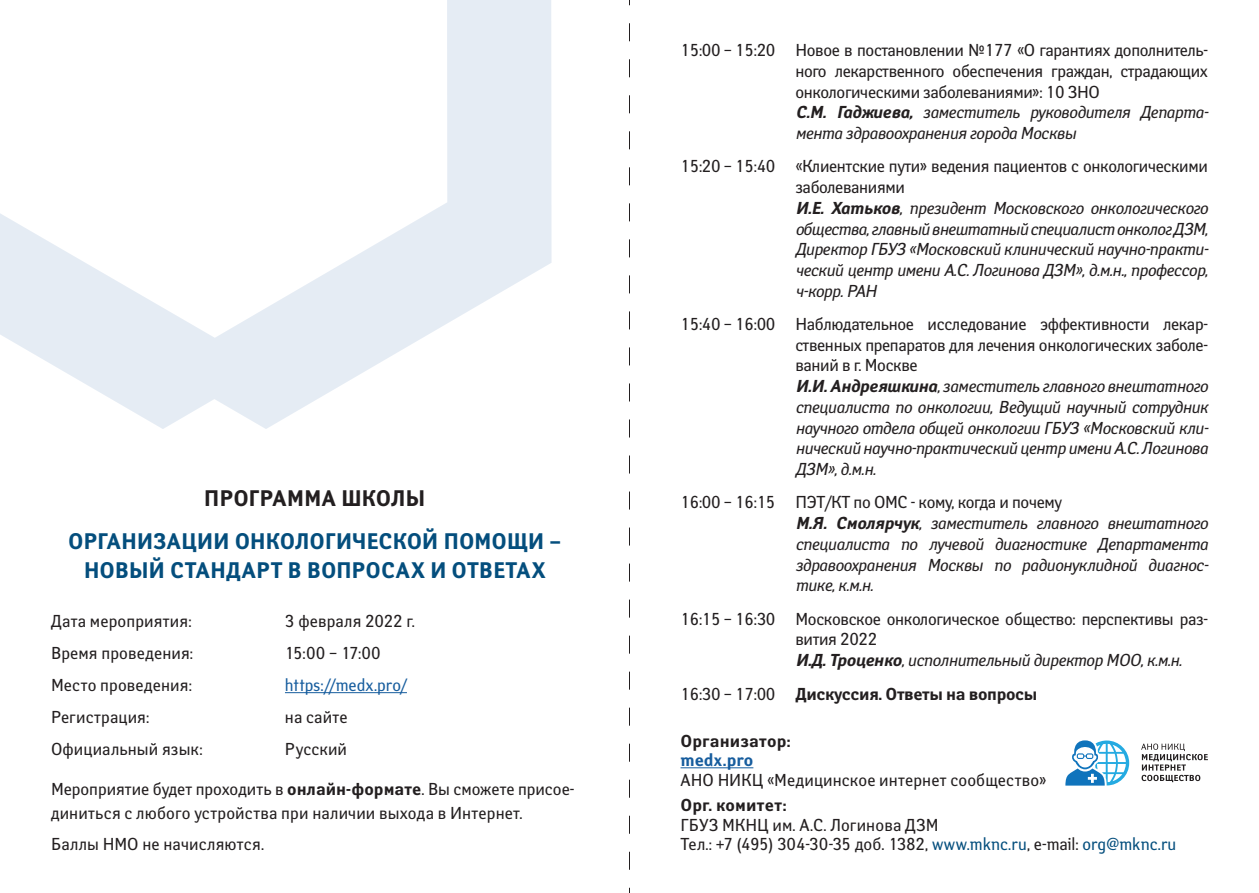
<style>
.page{position:relative;width:1259px;height:893px;background:#fff}
.page>*{position:absolute;margin:0;border:0;box-sizing:border-box;transform-origin:0 0}
.t1{font:700 22.5px/29.7px "Yanus C";letter-spacing:-.01em;color:#044e7d;text-align:center;scale:.95 1}
.t2{font:700 22.5px "Yanus C";letter-spacing:-.01em;color:#231f20;scale:.95 1}
.t3{font:17.25px/20.7px "Yanus C";letter-spacing:-.01em;color:#231f20;scale:.95 1}
.t4{font:italic 17.25px/20.7px "Yanus C";letter-spacing:-.02em;color:#231f20;text-align:justify;scale:.95 1}
.t5{font:17.25px "Yanus C";letter-spacing:.01em;color:#231f20;scale:.95 1}
.t6{font:700 17.25px "Yanus C";letter-spacing:-.02em;color:#231f20;scale:.95 1}
.t7{font:700 17.25px "Yanus C";letter-spacing:.01em;color:#231f20;scale:.95 1}
.t8{font:17.25px "Yanus C";color:#175d9e;scale:.95 1}
.t9{font:700 17.25px "Yanus C";color:#175d9e;scale:.95 1}
.s1{font-weight:700}
.s2{font-weight:400}
.s3{color:#044e7d}
</style>
<div class="page">
<hr style="left:285px;top:692px;width:122px;height:1px;background:#175d9e">
<svg style="left:0;top:0;width:551px;height:429px"></svg>
<svg style="left:1065px;top:740px;width:64px;height:46px"></svg>
<svg style="left:1141px;top:743px;width:66px;height:39px"></svg>
<hr style="left:680px;top:767px;width:73px;height:1px;background:#175d9e">
<svg style="left:629px;top:0;width:1px;height:893px"></svg>
<p class="t2" style="left:204px;top:485px;width:235px">ПРОГРАММА ШКОЛЫ</p>
<p class="t1" style="left:68px;top:527px;width:520px">ОРГАНИЗАЦИИ ОНКОЛОГИЧЕСКОЙ ПОМОЩИ –<br>НОВЫЙ СТАНДАРТ В ВОПРОСАХ И ОТВЕТАХ</p>
<p class="t5" style="left:51px;top:611px;width:149px">Дата мероприятия:</p>
<p class="t3" style="left:285px;top:611px;width:138px">3 февраля 2022 г.</p>
<p class="t5" style="left:51px;top:642px;width:151px">Время проведения:</p>
<p class="t3" style="left:285px;top:643px;width:102px">15:00 – 17:00</p>
<p class="t5" style="left:51px;top:674px;width:150px">Место проведения:</p>
<p class="t8" style="left:285px;top:674px;width:130px">https://medx.pro/</p>
<p class="t5" style="left:51px;top:706px;width:105px">Регистрация:</p>
<p class="t3" style="left:285px;top:706px;width:67px">на сайте</p>
<p class="t3" style="left:51px;top:738px;width:161px">Официальный язык:</p>
<p class="t5" style="left:285px;top:738px;width:67px">Русский</p>
<p class="t3" style="left:51px;top:777px;width:552px;line-height:23.4px">Мероприятие будет проходить в <span class="s1">онлайн-формате</span>. Вы сможете присое&shy;диниться с любого устройства при наличии выхода в Интернет.</p>
<p class="t3" style="left:51px;top:834px;width:226px">Баллы НМО не начисляются.</p>
<p class="t3" style="left:795px;top:40px;width:436px;text-align:justify;text-indent:-115px">15:00 – 15:20 Новое в постановлении №177 «О гарантиях дополнитель&shy;ного лекарственного обеспечения граждан, страдающих онкологическими заболеваниями»: 10 ЗНО</p>
<p class="t4" style="left:795px;top:102px;width:436px"><span class="s1">С.М. Гаджиева,</span> заместитель руководителя Департа&shy;мента здравоохранения города Москвы</p>
<p class="t3" style="left:795px;top:156px;width:436px;text-indent:-115px">15:20 – 15:40 «Клиентские пути» ведения пациентов с онкологическими заболеваниями</p>
<p class="t4" style="left:795px;top:197px;width:436px"><span class="s1">И.Е. Хатьков</span>, президент Московского онкологического общества, главный внештатный специалист онколог ДЗМ, Директор ГБУЗ «Московский клинический научно-практи&shy;ческий центр имени А.С. Логинова ДЗМ», д.м.н., профессор, ч-корр. РАН</p>
<p class="t3" style="left:795px;top:314px;width:436px;text-align:justify;text-indent:-115px">15:40 – 16:00 Наблюдательное исследование эффективности лекар&shy;ственных препаратов для лечения онкологических заболе&shy;ваний в г. Москве</p>
<p class="t4" style="left:795px;top:376px;width:436px"><span class="s1">И.И. Андреяшкина</span>, заместитель главного внештатного специалиста по онкологии, Ведущий научный сотрудник научного отдела общей онкологии ГБУЗ «Московский кли&shy;нический научно-практический центр имени А.С. Логинова ДЗМ», д.м.н.</p>
<p class="t3" style="left:680px;top:492px;width:403px">16:00 – 16:15 ПЭТ/КТ по ОМС - кому, когда и почему</p>
<p class="t4" style="left:795px;top:513px;width:436px"><span class="s1">М.Я. Смолярчук</span>, заместитель главного внештатного специалиста по лучевой диагностике Департамента здравоохранения Москвы по радионуклидной диагнос&shy;тике, к.м.н.</p>
<p class="t3" style="left:795px;top:608px;width:436px;text-indent:-115px">16:15 – 16:30 Московское онкологическое общество: перспективы раз&shy;вития 2022</p>
<p class="t4" style="left:795px;top:650px;width:408px"><span class="s1">И.Д. Троценко</span>, исполнительный директор МОО, к.м.н.</p>
<p class="t6" style="left:680px;top:684px;width:377px"><span class="s2">16:30 – 17:00</span> Дискуссия. Ответы на вопросы</p>
<p class="t7" style="left:680px;top:731px;width:117px">Организатор:</p>
<p class="t9" style="left:680px;top:750px;width:78px">medx.pro</p>
<p class="t5" style="left:680px;top:769px;width:387px">АНО НИКЦ «Медицинское интернет сообщество»</p>
<p class="t7" style="left:680px;top:795px;width:113px">Орг. комитет:</p>
<p class="t3" style="left:680px;top:814px;width:273px">ГБУЗ МКНЦ им. А.С. Логинова ДЗМ</p>
<p class="t3" style="left:680px;top:834px;width:523px">Тел.: +7 (495) 304-30-35 доб. 1382, <span class="s3">www.mknc.ru</span>, e-mail: <span class="s3">org@mknc.ru</span></p>
</div>
